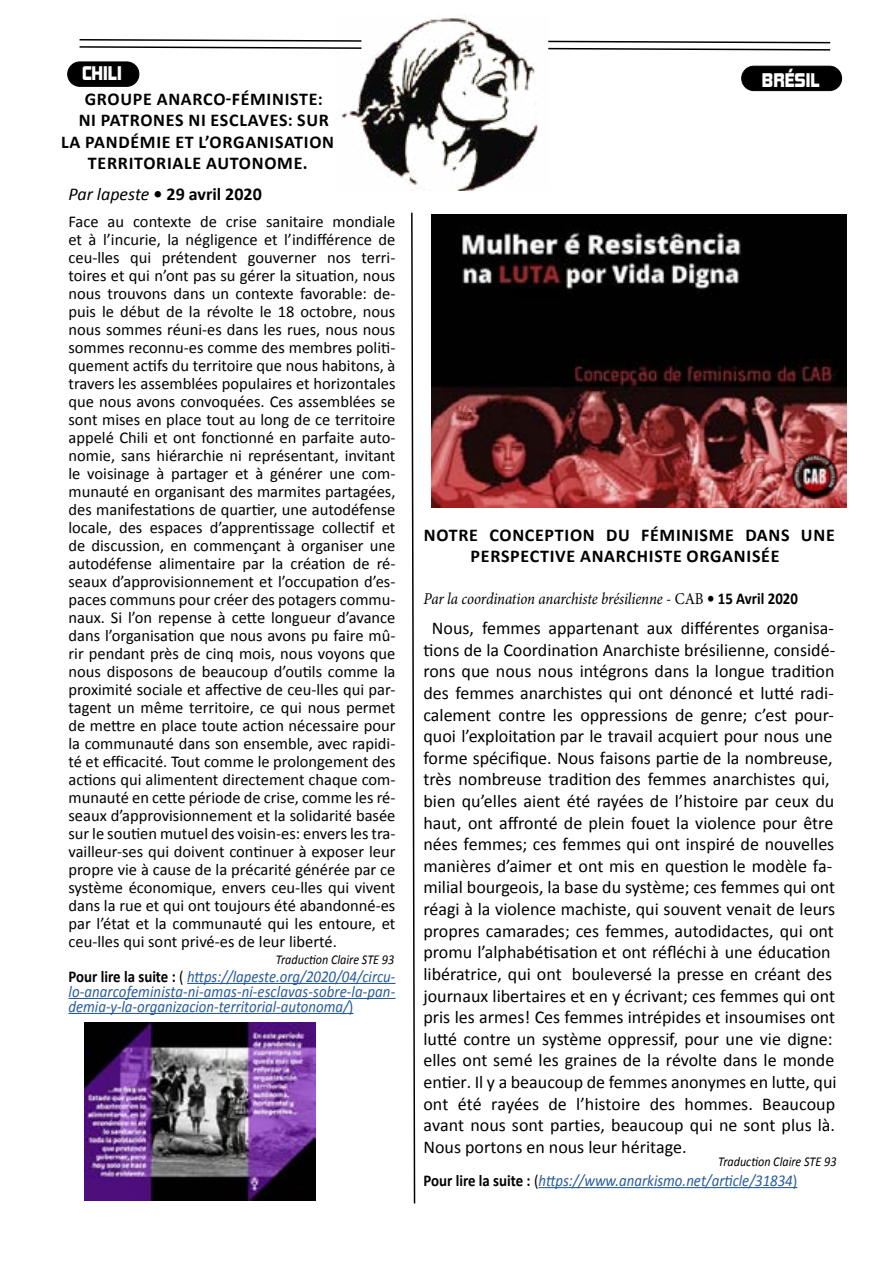
<style>
.page{position:relative;width:893px;height:1263px;background:#fff}
.page>*{position:absolute;margin:0;border:0;box-sizing:border-box;transform-origin:0 0}
.t1{font:18px/21.6px "Calibri";color:#000}
.t2{font:700 18px/21.6px "Calibri";letter-spacing:.04em;color:#000;text-align:center}
.t3{font:700 18px "Calibri";color:#000}
.t4{font:18px "Kimberley Bl";color:#fff}
.t5{font:16.5px/18px "Calibri";color:#000;text-align:justify}
.t6{font:italic 16.5px/15px "Calibri";color:#275b9b;text-align:justify;scale:.9 1}
.t7{font:italic 16.5px "Minion Pro";letter-spacing:-.01em;color:#000;scale:.9 1}
.t8{font:italic 13.5px "Calibri";color:#000;scale:.9 1}
.s1{font-weight:400;font-style:italic}
.s2{font-weight:700;font-style:normal;color:#000}
.s3{font-style:normal;color:#000}
.s4{font-style:normal}
.s5{font-family:"Calibri";font-weight:700;font-style:normal}
</style>
<div class="page">
<svg style="left:79px;top:39px;width:256px;height:10px"></svg>
<hr style="left:539px;top:1187px;width:258px;height:1px;background:#275b9b">
<img style="left:432px;top:215px;width:414px;height:292px">
<svg style="left:411px;top:212px;width:5px;height:992px"></svg>
<hr style="left:187px;top:983px;width:208px;height:1px;background:#275b9b">
<hr style="left:68px;top:998px;width:327px;height:1px;background:#275b9b">
<hr style="left:68px;top:1013px;width:285px;height:1px;background:#275b9b">
<img style="left:85px;top:1022px;width:230px;height:178px">
<img style="left:335px;top:16px;width:203px;height:174px">
<svg style="left:548px;top:40px;width:283px;height:11px"></svg>
<div style="left:742px;top:66px;width:100px;height:25px;background:#000;border-radius:12px"></div>
<div style="left:741px;top:66px;width:101px;height:25px;border:1px solid #000;border-radius:12px"></div>
<div style="left:68px;top:62px;width:71px;height:24px;background:#000;border-radius:12px"></div>
<div style="left:67px;top:62px;width:72px;height:25px;border:1px solid #000;border-radius:12px"></div>
<p class="t4" style="left:82px;top:62px;width:41px">CHILI</p>
<p class="t2" style="left:85px;top:87px;width:240px">GROUPE ANARCO-FÉMINISTE:</p>
<p class="t2" style="left:79px;top:109px;width:252px">NI PATRONES NI ESCLAVES: SUR</p>
<p class="t2" style="left:61px;top:130px;width:274px">LA PANDÉMIE ET L’ORGANISATION</p>
<p class="t2" style="left:88px;top:152px;width:221px">TERRITORIALE AUTONOME.</p>
<p class="t3" style="left:68px;top:183px;width:195px"><span class="s1">Par lapeste</span> • 29 avril 2020</p>
<p class="t5" style="left:68px;top:212px;width:328px">Face au contexte de crise sanitaire mondiale et à l’incurie, la négligence et l’indifférence de ceu-lles qui prétendent gouverner nos terri&shy;toires et qui n’ont pas su gérer la situation, nous nous trouvons dans un contexte favorable: de&shy;puis le début de la révolte le 18 octobre, nous nous sommes réuni-es dans les rues, nous nous sommes reconnu-es comme des membres politi&shy;quement actifs du territoire que nous habitons, à travers les assemblées populaires et horizontales que nous avons convoquées. Ces assemblées se sont mises en place tout au long de ce territoire appelé Chili et ont fonctionné en parfaite auto&shy;nomie, sans hiérarchie ni représentant, invitant le voisinage à partager et à générer une com&shy;munauté en organisant des marmites partagées, des manifestations de quartier, une autodéfense locale, des espaces d’apprentissage collectif et de discussion, en commençant à organiser une autodéfense alimentaire par la création de ré&shy;seaux d’approvisionnement et l’occupation d’es&shy;paces communs pour créer des potagers commu&shy;naux. Si l’on repense à cette longueur d’avance dans l’organisation que nous avons pu faire mû&shy;rir pendant près de cinq mois, nous voyons que nous disposons de beaucoup d’outils comme la proximité sociale et affective de ceu-lles qui par&shy;tagent un même territoire, ce qui nous permet de mettre en place toute action nécessaire pour la communauté dans son ensemble, avec rapidi&shy;té et efficacité. Tout comme le prolongement des actions qui alimentent directement chaque com&shy;munauté en cette période de crise, comme les ré&shy;seaux d’approvisionnement et la solidarité basée sur le soutien mutuel des voisin-es: envers les tra&shy;vailleur-ses qui doivent continuer à exposer leur propre vie à cause de la précarité générée par ce système économique, envers ceu-lles qui vivent dans la rue et qui ont toujours été abandonné-es par l’état et la communauté qui les entoure, et ceu-lles qui sont privé-es de leur liberté.</p>
<p class="t6" style="left:68px;top:968px;width:365px"><span class="s2">Pour lire la suite :</span> <span class="s3">(</span> https://lapeste.org/2020/04/circu&shy;lo-anarcofeminista-ni-amas-ni-esclavas-sobre-la-pan&shy;demia-y-la-organizacion-territorial-autonoma/<span class="s4">)</span></p>
<p class="t8" style="left:276px;top:951px;width:133px">Traduction Claire STE 93</p>
<p class="t4" style="left:762px;top:69px;width:59px">BRÉSIL</p>
<p class="t2" style="left:424px;top:523px;width:412px">NOTRE CONCEPTION DU FÉMINISME DANS UNE<br>PERSPECTIVE ANARCHISTE ORGANISÉE</p>
<p class="t7" style="left:423px;top:587px;width:418px">Par la coordination anarchiste brésilienne <span class="s4">- CAB</span> <span class="s5">• 15 Avril 2020</span></p>
<p class="t1" style="left:423px;top:617px;width:415px;text-indent:8px">Nous, femmes appartenant aux différentes organisa&shy;tions de la Coordination Anarchiste brésilienne, considé&shy;rons que nous nous intégrons dans la longue tradition des femmes anarchistes qui ont dénoncé et lutté radi&shy;calement contre les oppressions de genre; c’est pour&shy;quoi l’exploitation par le travail acquiert pour nous une forme spécifique. Nous faisons partie de la nombreuse, très nombreuse tradition des femmes anarchistes qui, bien qu’elles aient été rayées de l’histoire par ceux du haut, ont affronté de plein fouet la violence pour être nées femmes; ces femmes qui ont inspiré de nouvelles manières d’aimer et ont mis en question le modèle fa&shy;milial bourgeois, la base du système; ces femmes qui ont réagi à la violence machiste, qui souvent venait de leurs propres camarades; ces femmes, autodidactes, qui ont promu l’alphabétisation et ont réfléchi à une éducation libératrice, qui ont bouleversé la presse en créant des journaux libertaires et en y écrivant; ces femmes qui ont pris les armes! Ces femmes intrépides et insoumises ont lutté contre un système oppressif, pour une vie digne: elles ont semé les graines de la révolte dans le monde entier. Il y a beaucoup de femmes anonymes en lutte, qui ont été rayées de l’histoire des hommes. Beaucoup avant nous sont parties, beaucoup qui ne sont plus là.<br>Nous portons en nous leur héritage.</p>
<p class="t6" style="left:423px;top:1172px;width:417px"><span class="s2">Pour lire la suite :</span> <span class="s3">(</span>https://www.anarkismo.net/article/31834<span class="s4">)</span></p>
<p class="t8" style="left:718px;top:1153px;width:133px">Traduction Claire STE 93</p>
</div>
